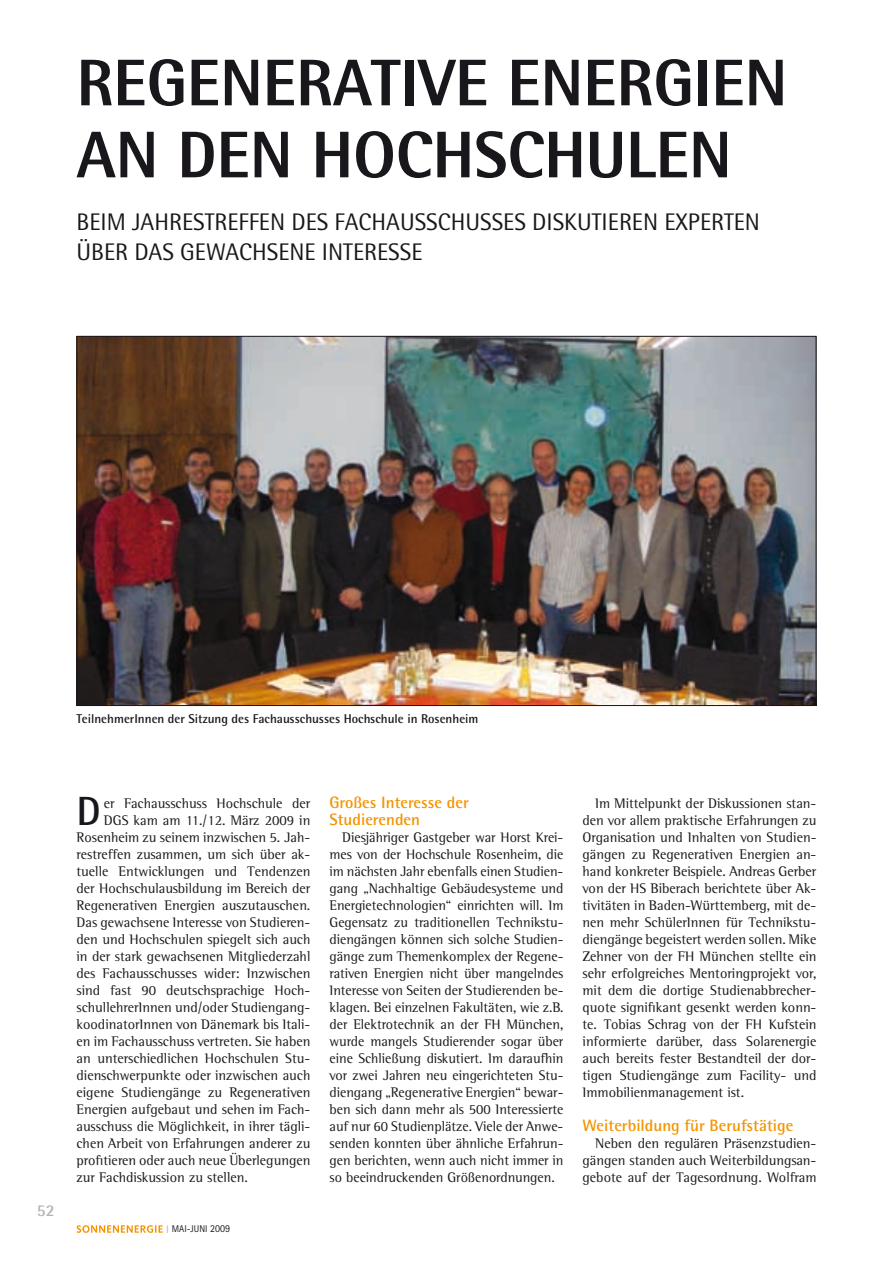
<style>
.page{position:relative;width:893px;height:1263px;background:#fff}
.page>*{position:absolute;margin:0;border:0;box-sizing:border-box;transform-origin:0 0}
.t1{font:800 66px/72px "Rotis Semi Sans Std";color:#1a171c}
.t2{font:700 40.8px "Rotis Semi Sans Std";color:#1a171c}
.t3{font:24px "Rotis Semi Sans Std";color:#1a171c}
.t4{font:700 16.5px/17px "Rotis Semi Sans Std";color:#f39500}
.t5{font:700 16.5px "Rotis Semi Sans Std";color:#b1b3b4}
.t6{font:14.25px/17px "Rotis Semi Serif Std";color:#1a171c;text-align:justify}
.t7{font:700 12.75px "Rotis Semi Sans Std";color:#1a171c}
.t8{font:9.75px "Rotis Sans Serif Std";color:#1a171c;scale:.95 1}
.s1{font-size:10.8px;color:#b1b3b4}
.s2{font-size:10.65px}
</style>
<div class="page">
<svg style="left:77px;top:1225px;width:86px;height:8px"></svg>
<img style="left:79px;top:338px;width:735px;height:366px">
<h1 class="t1" style="left:77px;top:46px;width:712px">REGENERATIVE ENERGIEN<br>AN DEN HOCHSCHULEN</h1>
<h3 class="t3" style="left:77px;top:207px;width:77px">BEIM JAHRESTREFFEN</h3>
<h3 class="t3" style="left:291px;top:207px;width:13px">DES</h3>
<h3 class="t3" style="left:335px;top:207px;width:25px">FACHAUSSCHUSSES</h3>
<h3 class="t3" style="left:532px;top:207px;width:34px">DISKUT</h3>
<h3 class="t3" style="left:602px;top:207px;width:19px">IEREN</h3>
<h3 class="t3" style="left:664px;top:207px;width:36px">EXPERTEN</h3>
<h3 class="t3" style="left:77px;top:237px;width:72px">ÜBER DAS</h3>
<h3 class="t3" style="left:180px;top:237px;width:15px">GEWACHSENE</h3>
<h3 class="t3" style="left:322px;top:237px;width:12px">INTERESSE</h3>
<p class="t7" style="left:76px;top:711px;width:404px">TeilnehmerI nnen der Sitzung des Fachausschusses Hochschule in Rosenheim</p>
<p class="t5" style="left:37px;top:1200px;width:19px">52</p>
<h2 class="t2" style="left:77px;top:786px;width:26px">D</h2>
<p class="t6" style="left:104px;top:795px;width:208px">er Fachausschuss Hochschule der</p>
<p class="t6" style="left:104px;top:812px;width:208px">DGS kam am 11./12. März 2009 in</p>
<p class="t6" style="left:77px;top:829px;width:235px">Rosenheim zu seinem inzwischen 5. Jah-</p>
<p class="t6" style="left:77px;top:846px;width:235px">restreffen zusammen, um sich über ak-</p>
<p class="t6" style="left:77px;top:863px;width:235px">tuelle Entwicklungen und Tendenzen</p>
<p class="t6" style="left:77px;top:880px;width:235px">der Hochschulausbildung im Bereich der</p>
<p class="t6" style="left:77px;top:897px;width:235px">Regenerativen Energien auszutauschen.</p>
<p class="t6" style="left:77px;top:914px;width:235px">Das gewachsene Interesse von Studieren-</p>
<p class="t6" style="left:77px;top:931px;width:235px">den und Hochschulen spiegelt sich auch</p>
<p class="t6" style="left:77px;top:948px;width:235px">in der stark gewachsenen Mitgliederzahl</p>
<p class="t6" style="left:77px;top:965px;width:235px">des Fachausschusses wider: Inzwischen</p>
<p class="t6" style="left:77px;top:982px;width:235px">sind fast 90 deutschsprachige Hoch-</p>
<p class="t6" style="left:77px;top:999px;width:235px">schullehrerInnen und/oder Studiengang-</p>
<p class="t6" style="left:77px;top:1016px;width:235px">koodinatorInnen von Dänemark bis Itali-</p>
<p class="t6" style="left:77px;top:1033px;width:235px">en im Fachausschuss vertreten. Sie haben</p>
<p class="t6" style="left:77px;top:1050px;width:235px">an unterschiedlichen Hochschulen Stu-</p>
<p class="t6" style="left:77px;top:1067px;width:235px">dienschwerpunkte oder inzwischen auch</p>
<p class="t6" style="left:77px;top:1084px;width:235px">eigene Studiengänge zu Regenerativen</p>
<p class="t6" style="left:77px;top:1101px;width:235px">Energien aufgebaut und sehen im Fach-</p>
<p class="t6" style="left:77px;top:1118px;width:235px">ausschuss die Möglichkeit, in ihrer tägli-</p>
<p class="t6" style="left:77px;top:1135px;width:235px">chen Arbeit von Erfahrungen anderer zu</p>
<p class="t6" style="left:77px;top:1152px;width:235px">profitieren oder auch neue Überlegungen</p>
<p class="t6" style="left:77px;top:1169px;width:173px">zur Fachdiskussion zu stellen.</p>
<p class="t8" style="left:166px;top:1223px;width:69px"><span class="s1">I</span> MAI-JUNI <span class="s2">2009</span></p>
<p class="t4" style="left:330px;top:794px;width:141px">Großes I nteresse der<br>Studierenden</p>
<p class="t6" style="left:330px;top:829px;width:235px;text-indent:13px">Diesjähriger Gastgeber war Horst Krei&shy;mes von der Hochschule Rosenheim, die im nächsten Jahr ebenfalls einen Studien&shy;gang „Nachhaltige Gebäudesysteme und Energietechnologien“ einrichten will. Im Gegensatz zu traditionellen Technikstu&shy;diengängen können sich solche Studien&shy;gänge zum Themenkomplex der Regene&shy;rativen Energien nicht über mangelndes Interesse von Seiten der Studierenden be&shy;klagen. Bei einzelnen Fakultäten, wie z.B. der Elektrotechnik an der FH München, wurde mangels Studierender sogar über eine Schließung diskutiert. Im daraufhin vor zwei Jahren neu eingerichteten Stu&shy;diengang „Regenerative Energien“ bewar&shy;ben sich dann mehr als 500 Interessierte auf nur 60 Studienplätze. Viele der Anwe&shy;senden konnten über ähnliche Erfahrun&shy;gen berichten, wenn auch nicht immer in so beeindruckenden Größenordnungen.</p>
<p class="t6" style="left:583px;top:795px;width:235px;text-indent:13px">Im Mittelpunkt der Diskussionen stan&shy;den vor allem praktische Erfahrungen zu Organisation und Inhalten von Studien&shy;gängen zu Regenerativen Energien an&shy;hand konkreter Beispiele. Andreas Gerber von der HS Biberach berichtete über Ak&shy;tivitäten in Baden-Württemberg, mit de&shy;nen mehr SchülerInnen für Technikstu&shy;diengänge begeistert werden sollen. Mike Zehner von der FH München stellte ein sehr erfolgreiches Mentoringprojekt vor, mit dem die dortige Studienabbrecher&shy;quote signifikant gesenkt werden konn&shy;te. Tobias Schrag von der FH Kufstein informierte darüber, dass Solarenergie auch bereits fester Bestandteil der dor&shy;tigen Studiengänge zum Facility- und Immobilienmanagement ist.</p>
<p class="t4" style="left:583px;top:1117px;width:212px">Weiterbildung für Berufstätige</p>
<p class="t6" style="left:583px;top:1135px;width:235px;text-indent:13px">Neben den regulären Präsenzstudien&shy;gängen standen auch Weiterbildungsan&shy;gebote auf der Tagesordnung. Wolfram</p>
</div>
